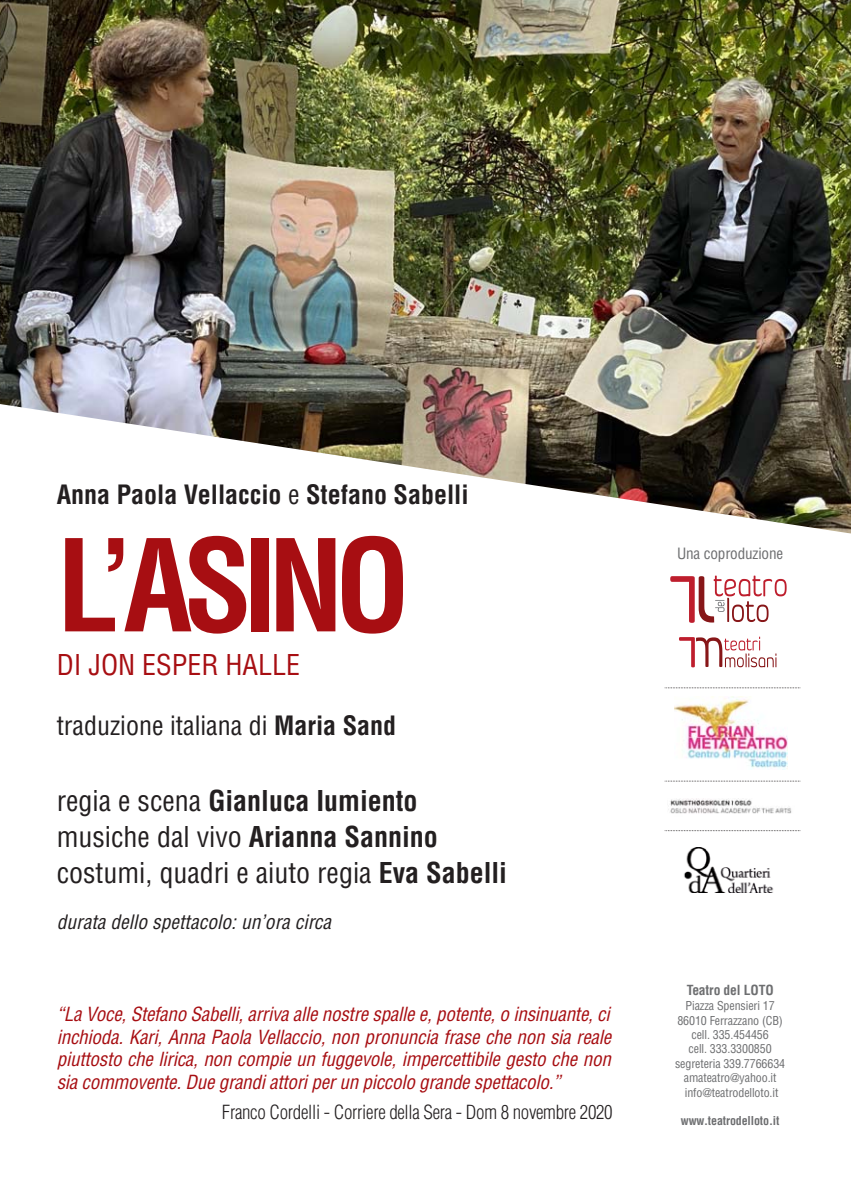
<style>
.page{position:relative;width:851px;height:1191px;background:#fff}
.page>*{position:absolute;margin:0;border:0;box-sizing:border-box;transform-origin:0 0}
.t1{font:700 condensed 124.4px "Helvetica";letter-spacing:-.075em;color:#a70e12}
.t2{font:condensed 28px/36px "Helvetica";color:#231f20}
.t3{font:condensed 28px "Helvetica";color:#a70e12}
.t4{font:700 condensed 26px "Helvetica";color:#231f20}
.t5{font:condensed 26px "Helvetica";color:#231f20}
.t6{font:italic condensed 19.4px "Helvetica";color:#231f20}
.t7{font:italic condensed 19px/22.8px "Helvetica";color:#a70e12;text-align:justify}
.t8{font:300 condensed 19px "Helvetica";letter-spacing:-.015em;color:#231f20}
.t9{font:condensed 15.2px "Helvetica";letter-spacing:-.01em;color:#6d6e70}
.t10{font:700 condensed 13.6px "Helvetica";letter-spacing:-.01em;color:#6d6e70}
.t11{font:condensed 12px/14.4px "Helvetica";letter-spacing:-.01em;color:#6d6e70;text-align:center}
.t12{font:700 condensed 12px "Helvetica";letter-spacing:-.01em;color:#6d6e70}
.s1{font-weight:400}
.s2{font-weight:700}
</style>
<div class="page">
<img style="left:0;top:0;width:850px;height:534px">
<svg style="left:679px;top:636px;width:97px;height:31px"></svg>
<img style="left:674px;top:696px;width:113px;height:73px">
<img style="left:668px;top:798px;width:124px;height:16px">
<img style="left:684px;top:847px;width:90px;height:45px">
<svg style="left:670px;top:575px;width:116px;height:48px"></svg>
<svg style="left:664px;top:687px;width:136px;height:1px"></svg>
<svg style="left:664px;top:780px;width:136px;height:1px"></svg>
<svg style="left:664px;top:830px;width:136px;height:1px"></svg>
<h3 class="t4" style="left:57px;top:485px;width:413px">Anna Paola Vellaccio <span class="s1">e</span> Stefano Sabelli</h3>
<h1 class="t1" style="left:57px;top:538px;width:355px">L’ASINO</h1>
<h2 class="t3" style="left:57px;top:654px;width:245px">DI JON ESPER HALLE</h2>
<h3 class="t5" style="left:57px;top:716px;width:341px">traduzione italiana di <span class="s2">Maria Sand</span></h3>
<h2 class="t2" style="left:57px;top:785px;width:451px">regia e scena <span class="s2">Gianluca Iumiento </span>musiche dal vivo <span class="s2">Arianna Sannino </span>costumi, quadri e aiuto regia <span class="s2">Eva Sabelli</span></h2>
<p class="t6" style="left:57px;top:915px;width:280px">durata dello spettacolo:un’ora circa</p>
<p class="t7" style="left:57px;top:1004px;width:559px">“La Voce,Stefano Sabelli,arriva alle nostre spalle e,potente,o insinuante,ci inchioda. Kari, Anna Paola Vellaccio, non pronuncia frase che non sia reale piuttosto che lirica, non compie un fuggevole, impercettibile gesto che non sia commovente.Due grandiattoriperun piccolo grande spettacolo.”</p>
<p class="t8" style="left:222px;top:1105px;width:392px">Franco Cordelli - Corriere della Sera - Dom 8 novembre 2020</p>
<p class="t9" style="left:677px;top:547px;width:108px">Una coproduzione</p>
<p class="t10" style="left:686px;top:984px;width:88px">Teatro del LOTO</p>
<p class="t11" style="left:675px;top:999px;width:112px">Piazza Spensieri 17<br>86010 Ferrazzano (CB) cell. 335.454456<br>cell. 333.3300850 segreteria 339.7766634 amateatro@yahoo.it info@teatrodelloto.it</p>
<p class="t12" style="left:680px;top:1116px;width:100px">www.teatrodelloto.it</p>
</div>
